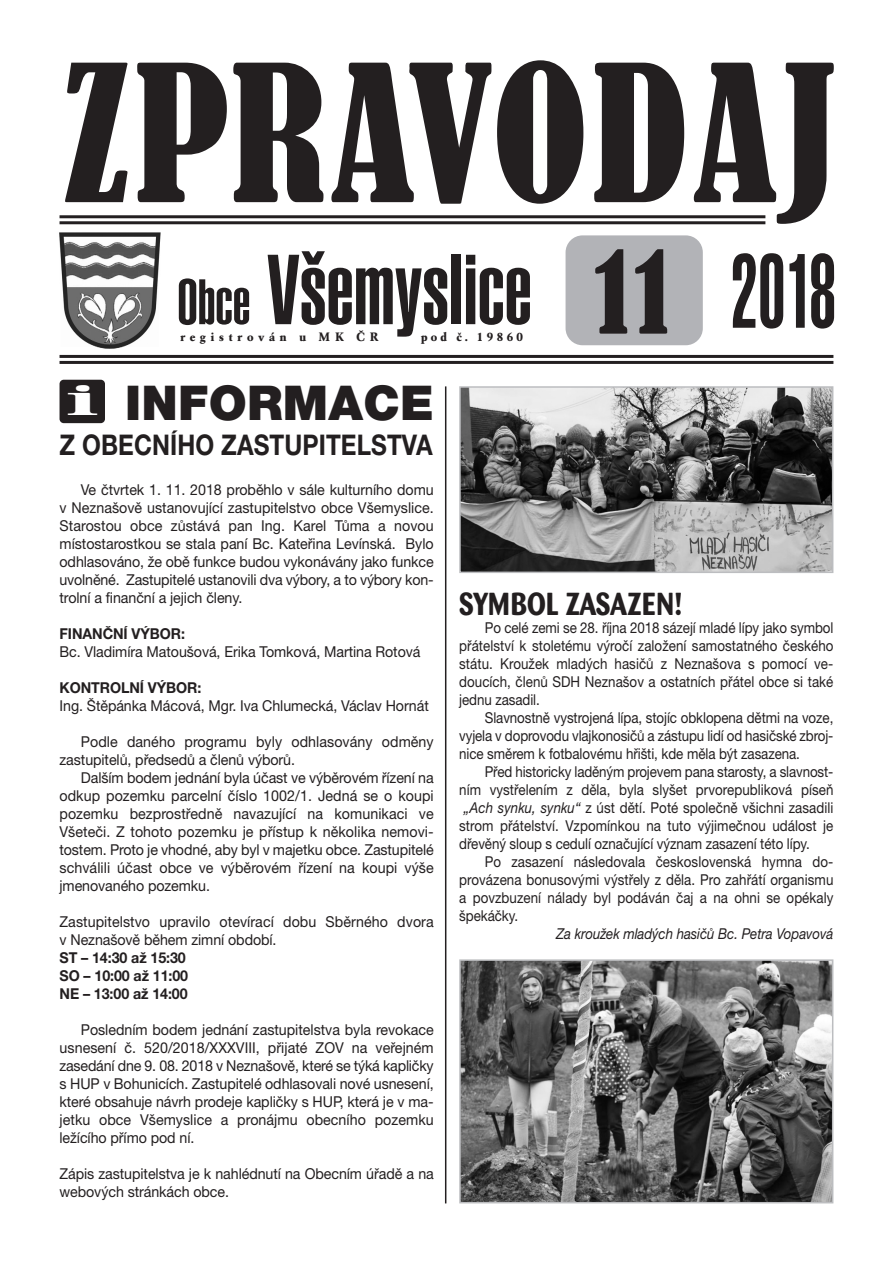
<style>
.page{position:relative;width:893px;height:1263px;background:#fff}
.page>*{position:absolute;margin:0;border:0;box-sizing:border-box;transform-origin:0 0}
.t1{font:condensed 177px "Bernard";letter-spacing:.025em;color:#231f20}
.t2{font:900 extra-condensed 103.5px "Helvetica CE";color:#231f20;scale:.8 1}
.t3{font:900 extra-condensed 97.5px "Helvetica CE";color:#231f20}
.t4{font:900 48px "Helvetica Neue CE";letter-spacing:.005em;color:#231f20}
.t5{font:39.15px "Madrone CE";color:#fff}
.t6{font:700 31.5px "Barmeno CE";letter-spacing:-.005em;color:#231f20;scale:.89 1}
.t7{font:700 28.5px "Helvetica Neue CE";letter-spacing:.005em;color:#231f20;scale:.85 1}
.t8{font:15px/18px "Helvetica Neue CE";letter-spacing:-.005em;color:#231f20;text-align:justify;scale:.95 1}
.t9{font:15px/18px "Helvetica Neue CE";letter-spacing:-.005em;color:#231f20;text-align:justify;scale:.89 1}
.t10{font:700 15px/18px "Helvetica Neue CE";letter-spacing:-.005em;color:#231f20;scale:.95 1}
.t11{font:italic 15px "Helvetica Neue CE";letter-spacing:-.005em;color:#231f20;scale:.89 1}
.t12{font:700 12px "Garamond BECE";letter-spacing:.405em;color:#231f20}
.t13{font:700 12px "Garamond BECE";letter-spacing:.265em;color:#231f20}
.s1{font-size:63px}
.s2{font-family:"Bernard";font-weight:400;font-stretch:condensed;font-size:106.5px}
.s3{font-style:italic}
</style>
<div class="page">
<hr style="left:60px;top:215px;width:705px;height:3px;background:#231f20">
<hr style="left:60px;top:221px;width:705px;height:3px;background:#231f20">
<img style="left:59px;top:232px;width:102px;height:117px">
<hr style="left:60px;top:355px;width:773px;height:3px;background:#231f20">
<hr style="left:60px;top:361px;width:773px;height:3px;background:#231f20">
<div style="left:566px;top:235px;width:137px;height:110px;background:#b2b3b7;border-radius:17px"></div>
<div style="left:60px;top:380px;width:45px;height:43px;background:#231f20;border-radius:4px"></div>
<hr style="left:445px;top:386px;width:1px;height:817px;background:#231f20">
<img style="left:462px;top:962px;width:368px;height:238px">
<div style="left:459px;top:959px;width:374px;height:244px;border:2px solid #bcbdc0"></div>
<img style="left:462px;top:389px;width:368px;height:181px">
<div style="left:459px;top:386px;width:374px;height:187px;border:2px solid #bcbdc0"></div>
<h1 class="t1" style="left:62px;top:38px;width:775px">ZPRAVODAJ</h1>
<h3 class="t3" style="left:177px;top:254px;width:356px"><span class="s1">Obce</span> Všemyslice</h3>
<h2 class="t2" style="left:594px;top:254px;width:305px"><span class="s2">11</span> 2018</h2>
<p class="t12" style="left:180px;top:332px;width:200px">registrován u MK ČR</p>
<p class="t13" style="left:421px;top:332px;width:104px">pod č. 19860</p>
<h3 class="t5" style="left:68px;top:384px;width:32px">i</h3>
<h3 class="t4" style="left:125px;top:385px;width:310px">INFORMACE</h3>
<h3 class="t7" style="left:60px;top:434px;width:441px">Z OBECNÍHO ZASTUPITELSTVA</h3>
<p class="t8" style="left:60px;top:482px;width:395px;text-indent:21px">Ve čtvrtek 1. 11. 2018 proběhlo v sále kulturního domu v Neznašově ustanovující zastupitelstvo obce Všemyslice.<br>Starostou obce zůstává pan Ing. Karel Tůma a novou místostarostkou se stala paní Bc. Kateřina Levínská. Bylo odhlasováno, že obě funkce budou vykonávány jako funkce uvolněné. Zastupitelé ustanovili dva výbory, a to výbory kon&shy;trolní a finanční a jejich členy.</p>
<p class="t10" style="left:60px;top:626px;width:134px">FINANČNÍ VÝBOR:</p>
<p class="t8" style="left:60px;top:644px;width:381px">Bc. Vladimíra Matoušová, Erika Tomková, Martina Rotová</p>
<p class="t10" style="left:60px;top:680px;width:151px">KONTROLNÍ VÝBOR:</p>
<p class="t8" style="left:60px;top:698px;width:390px">Ing. Štěpánka Mácová, Mgr. Iva Chlumecká, Václav Hornát</p>
<p class="t8" style="left:60px;top:734px;width:395px;text-indent:21px">Podle daného programu byly odhlasovány odměny zastupitelů, předsedů a členů výborů.</p>
<p class="t8" style="left:60px;top:770px;width:395px;text-indent:21px">Dalším bodem jednání byla účast ve výběrovém řízení na odkup pozemku parcelní číslo 1002/1. Jedná se o koupi pozemku bezprostředně navazující na komunikaci ve Všeteči. Z tohoto pozemku je přístup k několika nemovi&shy;tostem. Proto je vhodné, aby byl v majetku obce. Zastupitelé schválili účast obce ve výběrovém řízení na koupi výše jmenovaného pozemku.</p>
<p class="t8" style="left:60px;top:914px;width:395px">Zastupitelstvo upravilo otevírací dobu Sběrného dvora v Neznašově během zimní období.</p>
<p class="t10" style="left:60px;top:950px;width:137px">ST – 14:30 až 15:30<br>SO – 10:00 až 11:00<br>NE – 13:00 až 14:00</p>
<p class="t8" style="left:60px;top:1022px;width:395px;text-indent:21px">Posledním bodem jednání zastupitelstva byla revokace usnesení č. 520/2018/XXXVIII, přijaté ZOV na veřejném zasedání dne 9. 08. 2018 v Neznašově, které se týká kapličky s HUP v Bohunicích. Zastupitelé odhlasovali nové usnesení, které obsahuje návrh prodeje kapličky s HUP, která je v ma&shy;jetku obce Všemyslice a pronájmu obecního pozemku ležícího přímo pod ní.</p>
<p class="t8" style="left:60px;top:1166px;width:395px">Zápis zastupitelstva je k nahlédnutí na Obecním úřadě a na webových stránkách obce.</p>
<h3 class="t6" style="left:459px;top:591px;width:252px">SYMBOL ZASAZEN!</h3>
<p class="t9" style="left:459px;top:620px;width:422px;text-indent:26px">Po celé zemi se 28. října 2018 sázejí mladé lípy jako symbol přátelství k stoletému výročí založení samostatného českého státu. Kroužek mladých hasičů z Neznašova s pomocí ve&shy;doucích, členů SDH Neznašov a ostatních přátel obce si také jednu zasadil.</p>
<p class="t9" style="left:459px;top:710px;width:422px;text-indent:26px">Slavnostně vystrojená lípa, stojíc obklopena dětmi na voze, vyjela v doprovodu vlajkonosičů a zástupu lidí od hasičské zbroj&shy;nice směrem k fotbalovému hřišti, kde měla být zasazena.</p>
<p class="t9" style="left:485px;top:764px;width:393px">Před historicky laděným projevem pana starosty, a slavnost-</p>
<p class="t9" style="left:459px;top:782px;width:422px">ním vystřelením z děla, byla slyšet prvorepubliková píseň</p>
<p class="t9" style="left:464px;top:800px;width:417px"><span class="s3">„Ach synku, synku“</span> z úst dětí. Poté společně všichni zasadili</p>
<p class="t9" style="left:459px;top:818px;width:422px">strom přátelství. Vzpomínkou na tuto výjimečnou událost je</p>
<p class="t9" style="left:459px;top:836px;width:395px">dřevěný sloup s cedulí označující význam zasazení této lípy.</p>
<p class="t9" style="left:485px;top:854px;width:393px">Po zasazení následovala československá hymna do-</p>
<p class="t9" style="left:459px;top:872px;width:422px">provázena bonusovými výstřely z děla. Pro zahřátí organismu</p>
<p class="t9" style="left:459px;top:890px;width:422px">a povzbuzení nálady byl podáván čaj a na ohni se opékaly</p>
<p class="t9" style="left:459px;top:908px;width:68px">špekáčky.</p>
<p class="t11" style="left:556px;top:928px;width:313px">Za kroužek mladých hasičů Bc. Petra Vopavová</p>
</div>
